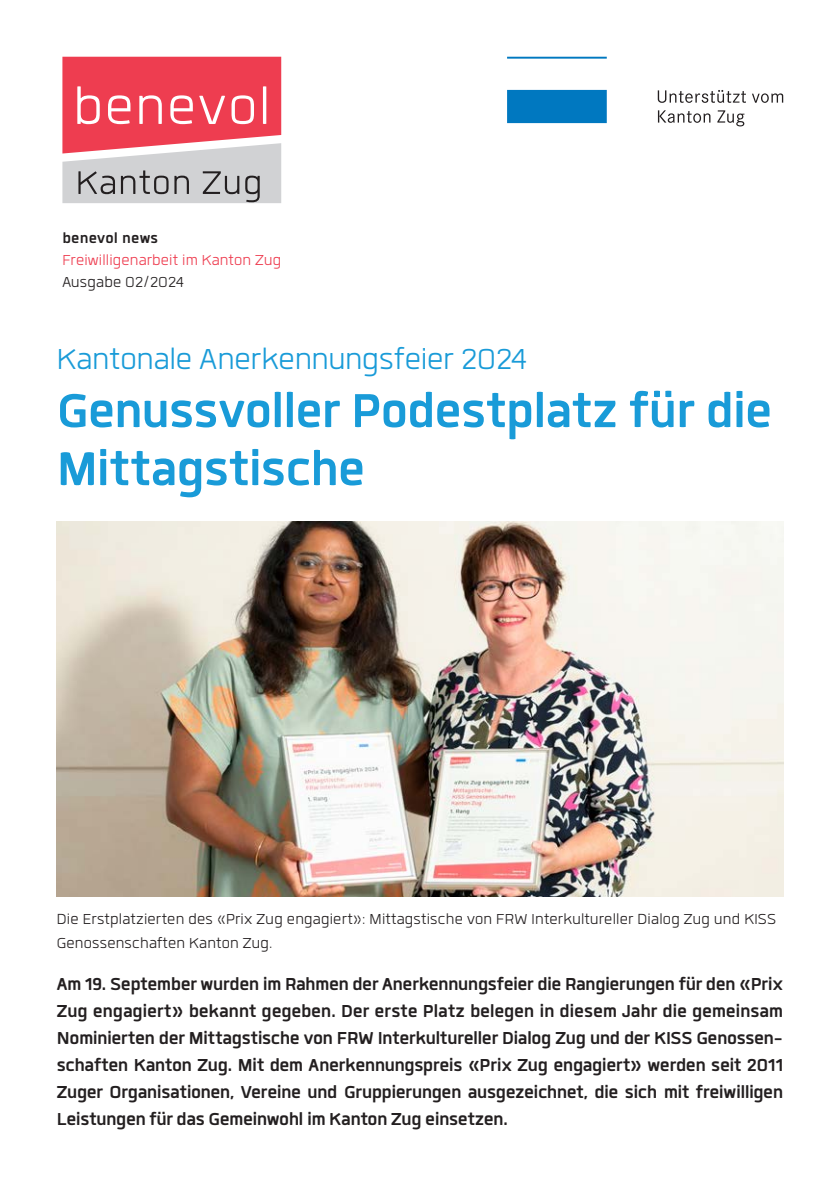
<style>
.page{position:relative;width:840px;height:1191px;background:#fff}
.page>*{position:absolute;margin:0;border:0;box-sizing:border-box;transform-origin:0 0}
.Haupttitel{font:700 66px/58px "Quan";letter-spacing:-.015em;color:#199bd8}
.Oberzeile{font:300 40px "Quan";letter-spacing:-.005em;color:#199bd8}
.Lead{font:700 24px/27px "Quan";letter-spacing:-.025em;color:#231f20;text-align:justify}
.t1{font:300 20px/24px "Quan";letter-spacing:.01em;color:#231f20}
.t2{font:300 20px "Quan";letter-spacing:.01em;color:#ee3d50}
.t3{font:700 20px "Quan";letter-spacing:.01em;color:#231f20}
</style>
<div class="page">
<svg style="left:62px;top:57px;width:219px;height:146px"></svg>
<svg style="left:507px;top:57px;width:99px;height:66px"></svg>
<svg style="left:657px;top:90px;width:88px;height:13px"></svg>
<svg style="left:752px;top:93px;width:30px;height:10px"></svg>
<svg style="left:657px;top:110px;width:53px;height:13px"></svg>
<svg style="left:717px;top:110px;width:27px;height:16px"></svg>
<img style="left:57px;top:522px;width:725px;height:374px">
<p class="t3" style="left:62px;top:228px;width:97px">benevol news</p>
<p class="t2" style="left:62px;top:250px;width:220px">Freiwilligenarbeit im Kanton Zug</p>
<p class="t1" style="left:62px;top:269px;width:124px">Ausgabe 02/2024</p>
<p class="Oberzeile" style="left:57px;top:341px;width:473px">Kantonale Anerkennungsfeier 2024</p>
<p class="Haupttitel" style="left:57px;top:381px;width:716px">Genussvoller Podestplatz für die<br>Mittagstische</p>
<p class="t1" style="left:57px;top:906px;width:720px">Die Erstplatzierten des «Prix Zug engagiert»: Mittagstische von FRW Interkultureller Dialog Zug und KISS<br>Genossenschaften Kanton Zug.</p>
<p class="Lead" style="left:57px;top:970px;width:727px">Am 19. September wurden im Rahmen der Anerkennungsfeier die Rangierungen für den «Prix Zug engagiert» bekannt gegeben. Der erste Platz belegen in diesem Jahr die gemeinsam Nominierten der Mittagstische von FRW Interkultureller Dialog Zug und der KISS Genossen&shy;schaften Kanton Zug. Mit dem Anerkennungspreis «Prix Zug engagiert» werden seit 2011<br>Zuger Organisationen, Vereine und Gruppierungen ausgezeichnet, die sich mit freiwilligen Leistungen für das Gemeinwohl im Kanton Zug einsetzen.</p>
</div>
